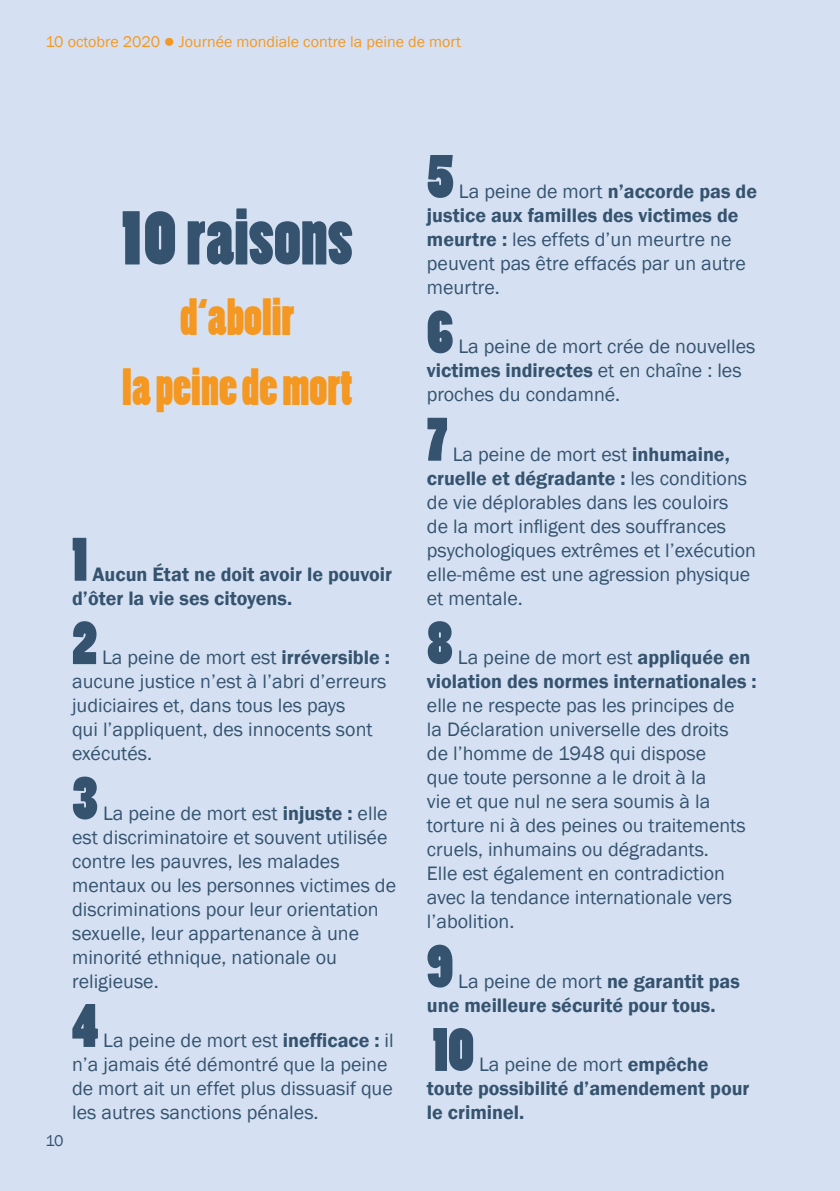
<style>
.page{position:relative;width:840px;height:1191px;background:#fff}
.page>*{position:absolute;margin:0;border:0;box-sizing:border-box;transform-origin:0 0}
.ALLG-Argumente_Titel{font:72px "Poplar Std";color:#35536f}
.FR-10_Argumente{font:58px "Poplar Std";color:#35536f}
.ALLG-Argumente_Titel-2{font:48px/70px "Poplar Std";color:#f59821;text-align:center}
.FR-10_Argumente-2{font:20px/24px "Franklin Gothic";color:#35536f}
.FR-10_Argumente-3{font:600 20px/24px "Franklin Gothic";color:#35536f}
.t1{font:16px "Franklin Gothic";color:#f59821}
.t2{font:16px "Franklin Gothic";color:#35536f}
.s1{font-weight:600}
.s2{font-weight:400}
</style>
<div class="page">
<div style="left:0;top:0;width:839px;height:1191px;background:#d5e1f2"></div>
<p class="t1" style="left:45px;top:32px;width:417px">10 octobre 2020 ● Journée mondiale contre la peine de mort</p>
<p class="ALLG-Argumente_Titel" style="left:122px;top:198px;width:232px">10 raisons</p>
<p class="ALLG-Argumente_Titel-2" style="left:122px;top:284px;width:232px">d‘abolir<br>la peine de mort</p>
<p class="FR-10_Argumente" style="left:72px;top:527px;width:17px">1</p>
<p class="FR-10_Argumente-3" style="left:72px;top:562px;width:321px;text-indent:20px">Aucun État ne doit avoir le pouvoir d’ôter la vie ses citoyens.</p>
<p class="FR-10_Argumente" style="left:72px;top:611px;width:26px">2</p>
<p class="FR-10_Argumente-2" style="left:72px;top:646px;width:319px;text-indent:30px">La peine de mort est <span class="s1">irréversible : </span>aucune justice n’est à l’abri d’erreurs judiciaires et, dans tous les pays<br>qui l’appliquent, des innocents sont exécutés.</p>
<p class="FR-10_Argumente" style="left:72px;top:766px;width:27px">3</p>
<p class="FR-10_Argumente-2" style="left:72px;top:801px;width:325px;text-indent:31px">La peine de mort est <span class="s1">injuste :</span> elle est discriminatoire et souvent utilisée contre les pauvres, les malades mentaux ou les personnes victimes de discriminations pour leur orientation sexuelle, leur appartenance à une minorité ethnique, nationale ou religieuse.</p>
<p class="FR-10_Argumente" style="left:72px;top:993px;width:28px">4</p>
<p class="FR-10_Argumente-2" style="left:72px;top:1028px;width:323px;text-indent:31px">La peine de mort est <span class="s1">inefficace :</span> il n’a jamais été démontré que la peine de mort ait un effet plus dissuasif que les autres sanctions pénales.</p>
<p class="t2" style="left:45px;top:1130px;width:20px">10</p>
<p class="FR-10_Argumente" style="left:426px;top:145px;width:29px">5</p>
<p class="FR-10_Argumente-2" style="left:426px;top:180px;width:331px;text-indent:32px">La peine de mort <span class="s1">n’accorde pas de justice aux familles des victimes de meurtre :</span> les effets d’un meurtre ne peuvent pas être effacés par un autre meurtre.</p>
<p class="FR-10_Argumente" style="left:426px;top:300px;width:28px">6</p>
<p class="FR-10_Argumente-2" style="left:426px;top:335px;width:330px;text-indent:32px">La peine de mort crée de nouvelles <span class="s1">victimes indirectes</span> et en chaîne : les proches du condamné.</p>
<p class="FR-10_Argumente" style="left:426px;top:407px;width:22px">7</p>
<p class="FR-10_Argumente-2" style="left:426px;top:442px;width:330px;text-indent:26px">La peine de mort est <span class="s1">inhumaine, cruelle et dégradante :</span> les conditions de vie déplorables dans les couloirs<br>de la mort infligent des souffrances psychologiques extrêmes et l’exécution elle-même est une agression physique et mentale.</p>
<p class="FR-10_Argumente" style="left:426px;top:611px;width:27px">8</p>
<p class="FR-10_Argumente-2" style="left:426px;top:646px;width:331px;text-indent:31px">La peine de mort est <span class="s1">appliquée en violation des normes internationales : </span>elle ne respecte pas les principes de<br>la Déclaration universelle des droits<br>de l’homme de 1948 qui dispose<br>que toute personne a le droit à la<br>vie et que nul ne sera soumis à la torture ni à des peines ou traitements cruels, inhumains ou dégradants.<br>Elle est également en contradiction avec la tendance internationale vers l’abolition.</p>
<p class="FR-10_Argumente" style="left:426px;top:934px;width:28px">9</p>
<p class="FR-10_Argumente-3" style="left:426px;top:969px;width:314px;text-indent:31px"><span class="s2">La peine de mort</span> ne garantit pas une meilleure sécurité pour tous.</p>
<p class="FR-10_Argumente" style="left:432px;top:1017px;width:43px">10</p>
<p class="FR-10_Argumente-3" style="left:426px;top:1052px;width:324px;text-indent:52px"><span class="s2">La peine de mort</span> empêche toute possibilité d’amendement pour le criminel.</p>
</div>
